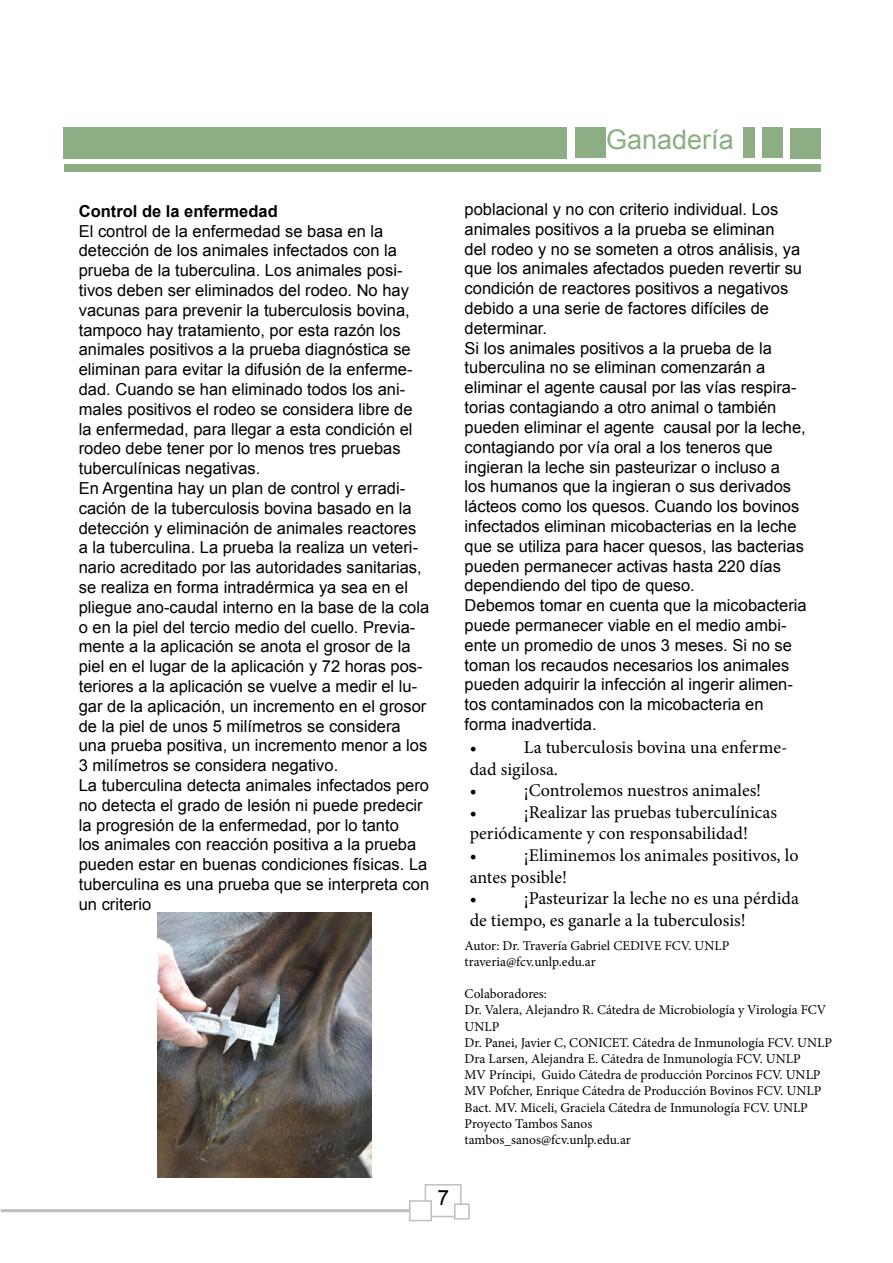
<style>
.page{position:relative;width:893px;height:1263px;background:#fff}
.page>*{position:absolute;margin:0;border:0;box-sizing:border-box;transform-origin:0 0}
.t1{font:27px "Arial";color:#8dad84}
.t2{font:21px "Arial";color:#000}
.t3{font:18px/21.6px "Minion Pro";color:#000}
.t4{font:16.5px/19.8px "Arial";color:#000}
.t5{font:700 16.5px "Arial";color:#000}
.t6{font:13.5px/16.2px "Minion Pro";color:#000}
</style>
<div class="page">
<hr style="left:1px;top:1209px;width:469px;height:3px;background:#bcbec0">
<div style="left:425px;top:1184px;width:37px;height:33px;background:#fff;border:2px solid #bcbec0"></div>
<div style="left:409px;top:1200px;width:23px;height:21px;background:#fff;border:2px solid #bcbec0"></div>
<div style="left:454px;top:1203px;width:16px;height:16px;background:#fff;border:2px solid #bcbec0"></div>
<div style="left:64px;top:165px;width:757px;height:7px;background:#8dad84"></div>
<div style="left:64px;top:127px;width:503px;height:32px;background:#8dad84"></div>
<div style="left:790px;top:128px;width:31px;height:31px;background:#8dad84"></div>
<div style="left:762px;top:127px;width:21px;height:31px;background:#8dad84"></div>
<div style="left:743px;top:127px;width:12px;height:31px;background:#8dad84"></div>
<div style="left:575px;top:127px;width:31px;height:31px;background:#8dad84"></div>
<img style="left:157px;top:912px;width:215px;height:266px">
<h1 class="t1" style="left:606px;top:122px;width:129px">Ganadería</h1>
<p class="t5" style="left:79px;top:200px;width:200px">Control de la enfermedad</p>
<p class="t4" style="left:79px;top:221px;width:352px">El control de la enfermedad se basa en la detección de los animales infectados con la prueba de la tuberculina. Los animales posi&shy;tivos deben ser eliminados del rodeo. No hay vacunas para prevenir la tuberculosis bovina, tampoco hay tratamiento, por esta razón los animales positivos a la prueba diagnóstica se eliminan para evitar la difusión de la enferme&shy;dad. Cuando se han eliminado todos los ani&shy;males positivos el rodeo se considera libre de la enfermedad, para llegar a esta condición el rodeo debe tener por lo menos tres pruebas tuberculínicas negativas.<br>En Argentina hay un plan de control y erradi&shy;cación de la tuberculosis bovina basado en la detección y eliminación de animales reactores a la tuberculina. La prueba la realiza un veteri&shy;nario acreditado por las autoridades sanitarias, se realiza en forma intradérmica ya sea en el pliegue ano-caudal interno en la base de la cola o en la piel del tercio medio del cuello. Previa&shy;mente a la aplicación se anota el grosor de la piel en el lugar de la aplicación y 72 horas pos&shy;teriores a la aplicación se vuelve a medir el lu&shy;gar de la aplicación, un incremento en el grosor de la piel de unos 5 milímetros se considera una prueba positiva, un incremento menor a los 3 milímetros se considera negativo.<br>La tuberculina detecta animales infectados pero no detecta el grado de lesión ni puede predecir la progresión de la enfermedad, por lo tanto<br>los animales con reacción positiva a la prueba pueden estar en buenas condiciones físicas. La tuberculina es una prueba que se interpreta con un criterio</p>
<p class="t4" style="left:465px;top:200px;width:344px">poblacional y no con criterio individual. Los animales positivos a la prueba se eliminan<br>del rodeo y no se someten a otros análisis, ya que los animales afectados pueden revertir su condición de reactores positivos a negativos debido a una serie de factores difíciles de determinar.<br>Si los animales positivos a la prueba de la tuberculina no se eliminan comenzarán a eliminar el agente causal por las vías respira&shy;torias contagiando a otro animal o también pueden eliminar el agente causal por la leche, contagiando por vía oral a los teneros que ingieran la leche sin pasteurizar o incluso a<br>los humanos que la ingieran o sus derivados lácteos como los quesos. Cuando los bovinos infectados eliminan micobacterias en la leche que se utiliza para hacer quesos, las bacterias pueden permanecer activas hasta 220 días dependiendo del tipo de queso.<br>Debemos tomar en cuenta que la micobacteria puede permanecer viable en el medio ambi&shy;ente un promedio de unos 3 meses. Si no se toman los recaudos necesarios los animales pueden adquirir la infección al ingerir alimen&shy;tos contaminados con la micobacteria en forma inadvertida.</p>
<p class="t3" style="left:470px;top:736px;width:9px">•</p>
<p class="t3" style="left:470px;top:736px;width:319px;text-indent:54px">La tuberculosis bovina una enferme&shy;dad sigilosa.<br>•</p>
<p class="t3" style="left:524px;top:780px;width:239px">¡Controlemos nuestros animales!</p>
<p class="t3" style="left:470px;top:801px;width:309px;text-indent:54px">¡Realizar las pruebas tuberculínicas periódicamente y con responsabilidad!<br>•</p>
<p class="t3" style="left:470px;top:801px;width:9px">•</p>
<p class="t3" style="left:470px;top:844px;width:330px;text-indent:54px">¡Eliminemos los animales positivos, lo antes posible!<br>•</p>
<p class="t3" style="left:470px;top:888px;width:331px;text-indent:54px">¡Pasteurizar la leche no es una pérdida de tiempo, es ganarle a la tuberculosis!</p>
<p class="t6" style="left:465px;top:937px;width:266px">Autor: Dr. Travería Gabriel CEDIVE FCV. UNLP traveria@fcv.unlp.edu.ar</p>
<p class="t6" style="left:465px;top:986px;width:369px">Colaboradores:<br>Dr. Valera, Alejandro R. Cátedra de Microbiología y Virología FCV UNLP<br>Dr. Panei, Javier C, CONICET. Cátedra de Inmunología FCV. UNLP Dra Larsen, Alejandra E. Cátedra de Inmunología FCV. UNLP<br>MV Príncipi, Guido Cátedra de producción Porcinos FCV. UNLP MV Pofcher, Enrique Cátedra de Producción Bovinos FCV. UNLP Bact. MV. Miceli, Graciela Cátedra de Inmunología FCV. UNLP Proyecto Tambos Sanos<br>tambos_sanos@fcv.unlp.edu.ar</p>
<p class="t2" style="left:438px;top:1184px;width:13px">7</p>
</div>
